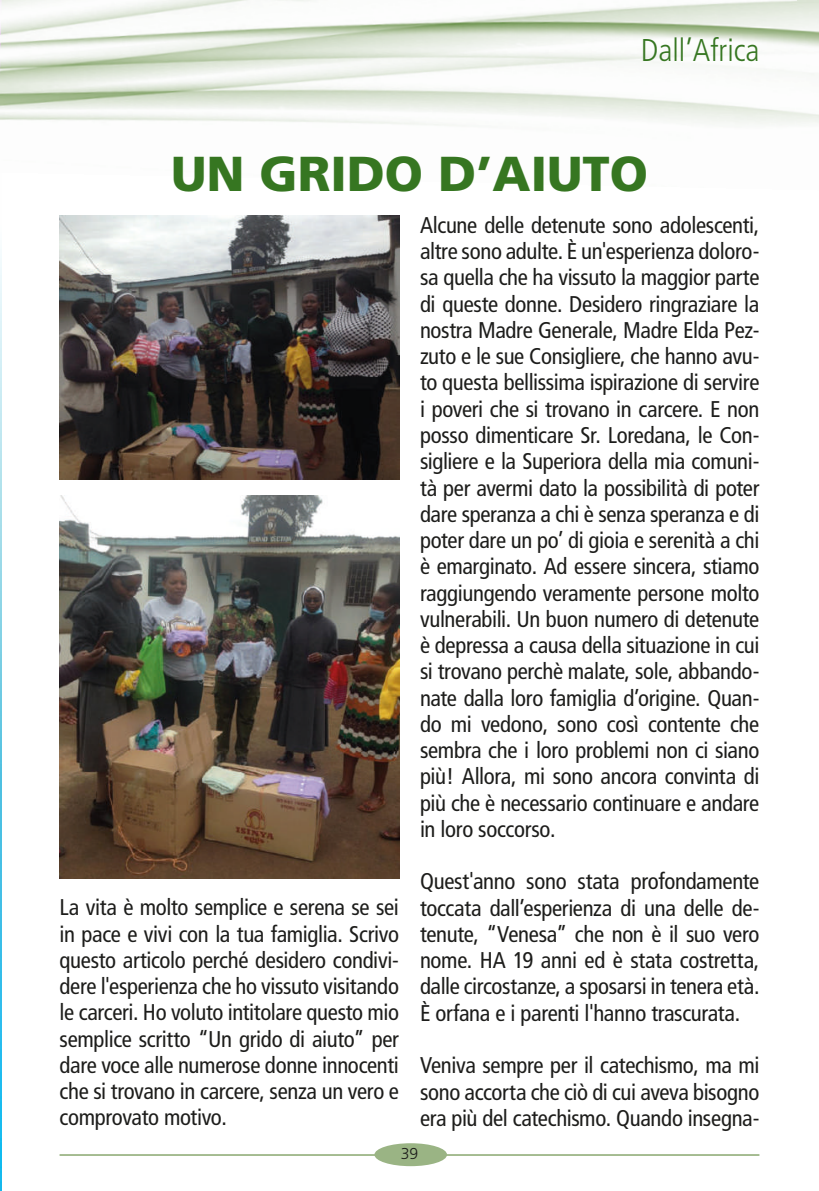
<style>
.page{position:relative;width:819px;height:1191px;background:#fff}
.page>*{position:absolute;margin:0;border:0;box-sizing:border-box;transform-origin:0 0}
.t1{font:900 49px "Frutiger";color:#367621}
.t2{font:300 condensed 31.5px "Frutiger";color:#367621}
.t3{font:condensed 22.75px/26.2px "Frutiger";letter-spacing:-.015em;color:#1d1d1b;text-align:justify}
.t4{font:300 15.75px "Frutiger";color:#1d1d1b}
</style>
<div class="page">
<img style="left:0;top:254px;width:1px;height:937px">
<img style="left:0;top:0;width:819px;height:179px">
<hr style="left:60px;top:1154px;width:699px;height:1px;background:#9ab484">
<div style="left:374px;top:1143px;width:73px;height:23px;background:#9ab484;border-radius:50%"></div>
<img style="left:0;top:0;width:2px;height:77px">
<img style="left:60px;top:216px;width:339px;height:264px">
<img style="left:60px;top:495px;width:339px;height:383px">
<h2 class="t2" style="left:641px;top:33px;width:120px">Dall’Africa</h2>
<h1 class="t1" style="left:171px;top:144px;width:478px">UN GRIDO D’AIUTO</h1>
<p class="t3" style="left:60px;top:894px;width:341px">La vita è molto semplice e serena se sei in pace e vivi con la tua famiglia. Scrivo questo articolo perché desidero condivi&shy;dere l'esperienza che ho vissuto visitando le carceri. Ho voluto intitolare questo mio semplice scritto “Un grido di aiuto” per dare voce alle numerose donne innocenti che si trovano in carcere, senza un vero e comprovato motivo.</p>
<p class="t3" style="left:420px;top:212px;width:341px">Alcune delle detenute sono adolescenti, altre sono adulte. È un'esperienza doloro&shy;sa quella che ha vissuto la maggior parte di queste donne. Desidero ringraziare la nostra Madre Generale, Madre Elda Pez&shy;zuto e le sue Consigliere, che hanno avu&shy;to questa bellissima ispirazione di servire i poveri che si trovano in carcere. E non posso dimenticare Sr. Loredana, le Con&shy;sigliere e la Superiora della mia comuni&shy;tà per avermi dato la possibilità di poter dare speranza a chi è senza speranza e di poter dare un po’ di gioia e serenità a chi è emarginato. Ad essere sincera, stiamo raggiungendo veramente persone molto vulnerabili. Un buon numero di detenute è depressa a causa della situazione in cui si trovano perchè malate, sole, abbando&shy;nate dalla loro famiglia d’origine. Quan&shy;do mi vedono, sono così contente che sembra che i loro problemi non ci siano più! Allora, mi sono ancora convinta di più che è necessario continuare e andare in loro soccorso.</p>
<p class="t3" style="left:420px;top:868px;width:341px">Quest'anno sono stata profondamente toccata dall’esperienza di una delle de&shy;tenute, “Venesa” che non è il suo vero nome. HA 19 anni ed è stata costretta, dalle circostanze, a sposarsi in tenera età.<br>È orfana e i parenti l'hanno trascurata.</p>
<p class="t3" style="left:420px;top:1052px;width:341px">Veniva sempre per il catechismo, ma mi sono accorta che ciò di cui aveva bisogno era più del catechismo. Quando insegna-</p>
<p class="t4" style="left:388px;top:1144px;width:44px">– 39 –</p>
</div>
